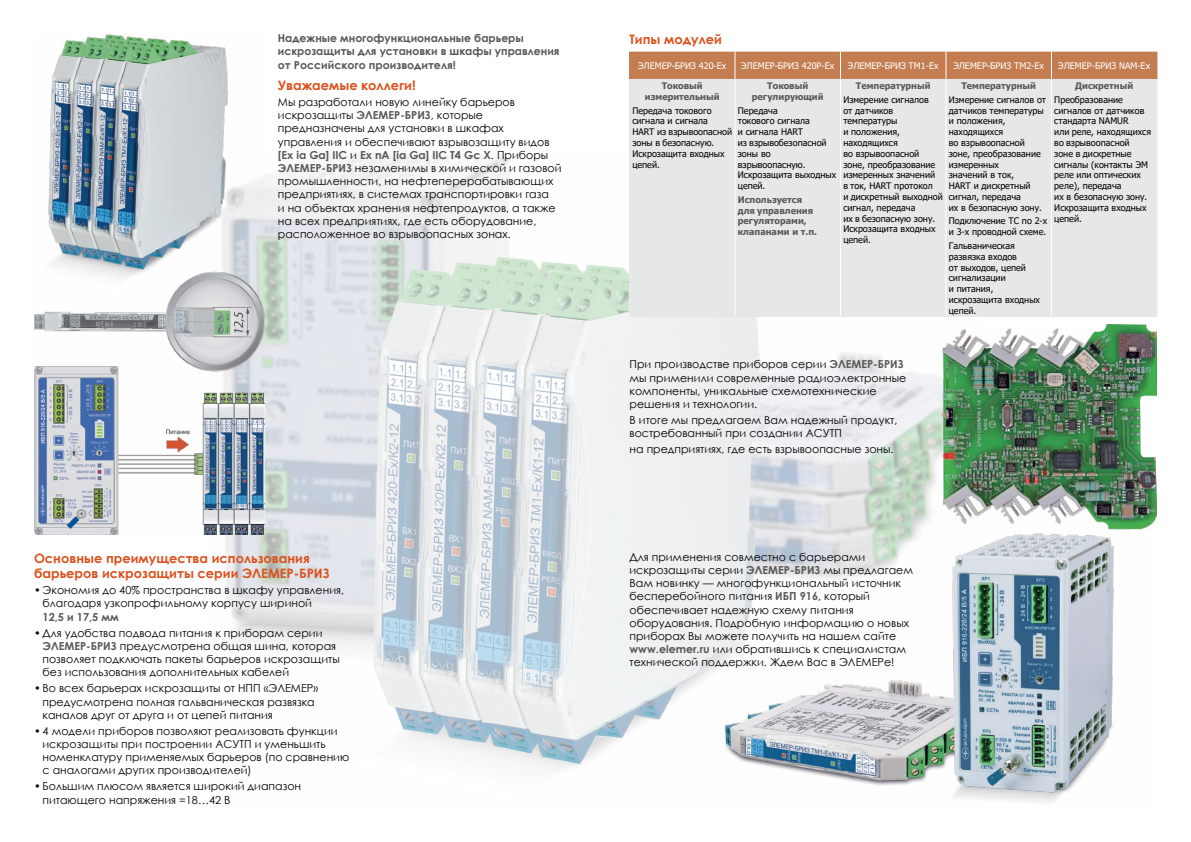
<style>
.page{position:relative;width:1191px;height:842px;background:#fff}
.page>*{position:absolute;margin:0;border:0;box-sizing:border-box;transform-origin:0 0}
.t1{font:700 13px/15.6px "Century Gothic";color:#db521e}
.t2{font:11px/13.2px "Century Gothic";color:#000}
.t3{font:700 11px/13.2px "Century Gothic";color:#58585b}
.t4{font:9px/10.8px "Tahoma";color:#000}
.t5{font:700 9px/10.8px "Tahoma";color:#58585b;text-align:center}
.t6{font:9px "Tahoma";color:#fff}
.s1{font-weight:700;color:#58585b}
</style>
<div class="page">
<img style="left:208px;top:154px;width:549px;height:615px">
<div style="left:630px;top:80px;width:526px;height:236px;background:#e6e7e8"></div>
<hr style="left:629px;top:80px;width:1px;height:236px;background:#e6e7e8">
<hr style="left:1156px;top:80px;width:1px;height:236px;background:#e6e7e8">
<hr style="left:629px;top:316px;width:106px;height:1px;background:#e6e7e8">
<hr style="left:735px;top:316px;width:105px;height:1px;background:#e6e7e8">
<hr style="left:840px;top:316px;width:106px;height:1px;background:#e6e7e8">
<hr style="left:946px;top:316px;width:105px;height:1px;background:#e6e7e8">
<hr style="left:1051px;top:316px;width:106px;height:1px;background:#e6e7e8">
<hr style="left:629px;top:79px;width:106px;height:1px;background:#e6e7e8">
<hr style="left:735px;top:79px;width:105px;height:1px;background:#e6e7e8">
<hr style="left:840px;top:79px;width:106px;height:1px;background:#e6e7e8">
<hr style="left:946px;top:79px;width:105px;height:1px;background:#e6e7e8">
<hr style="left:1051px;top:79px;width:106px;height:1px;background:#e6e7e8">
<div style="left:629px;top:52px;width:528px;height:27px;background:#c37d50"></div>
<hr style="left:734px;top:80px;width:1px;height:236px;background:#fff">
<hr style="left:840px;top:80px;width:1px;height:236px;background:#fff">
<hr style="left:945px;top:80px;width:1px;height:236px;background:#fff">
<hr style="left:1051px;top:80px;width:1px;height:236px;background:#fff">
<img style="left:34px;top:34px;width:230px;height:500px">
<img style="left:722px;top:324px;width:435px;height:478px">
<p class="t3" style="left:278px;top:31px;width:283px">Надежные многофункциональные барьеры искрозащиты для установки в шкафы управления от Российского производителя!</p>
<p class="t1" style="left:278px;top:77px;width:139px">Уважаемые коллеги!</p>
<p class="t2" style="left:278px;top:95px;width:285px">Мы разработали новую линейку барьеров искрозащиты <span class="s1">ЭЛЕМЕР-БРИЗ</span>, которые предназначены для установки в шкафах управления и обеспечивают взрывозащиту видов <span class="s1">[Ex ia Ga] IIC</span> и <span class="s1">Ex nA [ia Ga] IIC T4 Gc X</span>. Приборы <span class="s1">ЭЛЕМЕР-БРИЗ</span> незаменимы в химической и газовой промышленности, на нефтеперерабатывающих предприятиях, в системах транспортировки газа<br>и на объектах хранения нефтепродуктов, а также на всех предприятиях, где есть оборудование, расположенное во взрывоопасных зонах.</p>
<p class="t1" style="left:34px;top:549px;width:297px">Основные преимущества использования барьеров искрозащиты серии ЭЛЕМЕР-БРИЗ</p>
<p class="t2" style="left:43px;top:583px;width:303px;text-indent:-9px">• Экономия до 40% пространства в шкафу управления, благодаря узкопрофильному корпусу шириной</p>
<p class="t3" style="left:43px;top:609px;width:78px">12,5 и 17,5 мм</p>
<p class="t2" style="left:43px;top:626px;width:299px;text-indent:-9px">• Для удобства подвода питания к приборам серии <span class="s1">ЭЛЕМЕР-БРИЗ</span> предусмотрена общая шина, которая позволяет подключать пакеты барьеров искрозащиты без использования дополнительных кабелей</p>
<p class="t2" style="left:43px;top:681px;width:277px;text-indent:-9px">• Во всех барьерах искрозащиты от НПП «ЭЛЕМЕР» предусмотрена полная гальваническая развязка каналов друг от друга и от цепей питания</p>
<p class="t2" style="left:43px;top:724px;width:308px;text-indent:-9px">• 4 модели приборов позволяют реализовать функции искрозащиты при построении АСУТП и уменьшить номенклатуру применяемых барьеров (по сравнению с аналогами других производителей)</p>
<p class="t2" style="left:43px;top:780px;width:260px;text-indent:-9px">• Большим плюсом является широкий диапазон питающего напряжения =18…42 В</p>
<p class="t1" style="left:629px;top:31px;width:94px">Типы модулей</p>
<p class="t6" style="left:638px;top:59px;width:90px">ЭЛЕМЕР-БРИЗ 420-Ех</p>
<p class="t6" style="left:741px;top:59px;width:95px">ЭЛЕМЕР-БРИЗ 420Р-Ех</p>
<p class="t6" style="left:848px;top:59px;width:92px">ЭЛЕМЕР-БРИЗ ТМ1-Ех</p>
<p class="t6" style="left:953px;top:59px;width:92px">ЭЛЕМЕР-БРИЗ ТМ2-Ех</p>
<p class="t6" style="left:1058px;top:59px;width:93px">ЭЛЕМЕР-БРИЗ NAM-Ех</p>
<p class="t5" style="left:645px;top:81px;width:76px">Токовый измерительный</p>
<p class="t4" style="left:632px;top:105px;width:101px">Передача токового сигнала и сигнала<br>HART из взрывоопасной зоны в безопасную.<br>Искрозащита входных цепей.</p>
<p class="t5" style="left:752px;top:81px;width:73px">Токовый регулирующий</p>
<p class="t4" style="left:738px;top:105px;width:100px">Передача<br>токового сигнала<br>и сигнала HART<br>из взрывобезопасной зоны во взрывоопасную.<br>Искрозащита выходных цепей.</p>
<p class="t5" style="left:738px;top:195px;width:81px;text-align:left">Используется для управления регуляторами, клапанами и т.п.</p>
<p class="t5" style="left:856px;top:81px;width:76px">Температурный</p>
<p class="t4" style="left:843px;top:95px;width:101px">Измерение сигналов<br>от датчиков температуры<br>и положения, находящихся<br>во взрывоопасной зоне, преобразование измеренных значений<br>в ток, HART протокол<br>и дискретный выходной сигнал, передача<br>их в безопасную зону.<br>Искрозащита входных цепей.</p>
<p class="t5" style="left:961px;top:81px;width:76px">Температурный</p>
<p class="t4" style="left:948px;top:95px;width:99px">Измерение сигналов от датчиков температуры и положения, находящихся<br>во взрывоопасной зоне, преобразование измеренных<br>значений в ток,<br>HART и дискретный сигнал, передача<br>их в безопасную зону.</p>
<p class="t4" style="left:948px;top:216px;width:100px">Подключение ТС по 2-х и 3-х проводной схеме.</p>
<p class="t4" style="left:948px;top:241px;width:93px">Гальваническая развязка входов<br>от выходов, цепей сигнализации<br>и питания, искрозащита входных цепей.</p>
<p class="t5" style="left:1075px;top:81px;width:59px">Дискретный</p>
<p class="t4" style="left:1054px;top:95px;width:98px">Преобразование сигналов от датчиков стандарта NAMUR<br>или реле, находящихся во взрывоопасной<br>зоне в дискретные сигналы (контакты ЭМ реле или оптических реле), передача<br>их в безопасную зону.<br>Искрозащита входных цепей.</p>
<p class="t2" style="left:629px;top:358px;width:278px">При производстве приборов серии <span class="s1">ЭЛЕМЕР-БРИЗ </span>мы применили современные радиоэлектронные компоненты, уникальные схемотехнические решения и технологии.</p>
<p class="t2" style="left:629px;top:413px;width:269px">В итоге мы предлагаем Вам надежный продукт, востребованный при создании АСУТП</p>
<p class="t2" style="left:629px;top:442px;width:266px">на предприятиях, где есть взрывоопасные зоны.</p>
<p class="t2" style="left:629px;top:550px;width:285px">Для применения совместно с барьерами искрозащиты серии <span class="s1">ЭЛЕМЕР-БРИЗ</span> мы предлагаем Вам новинку — многофункциональный источник бесперебойного питания <span class="s1">ИБП 916</span>, который обеспечивает надежную схему питания оборудования. Подробную информацию о новых приборах Вы можете получить на нашем сайте <span class="s1">www.elemer.ru</span> или обратившись к специалистам технической поддержки. Ждем Вас в ЭЛЕМЕРе!</p>
</div>
